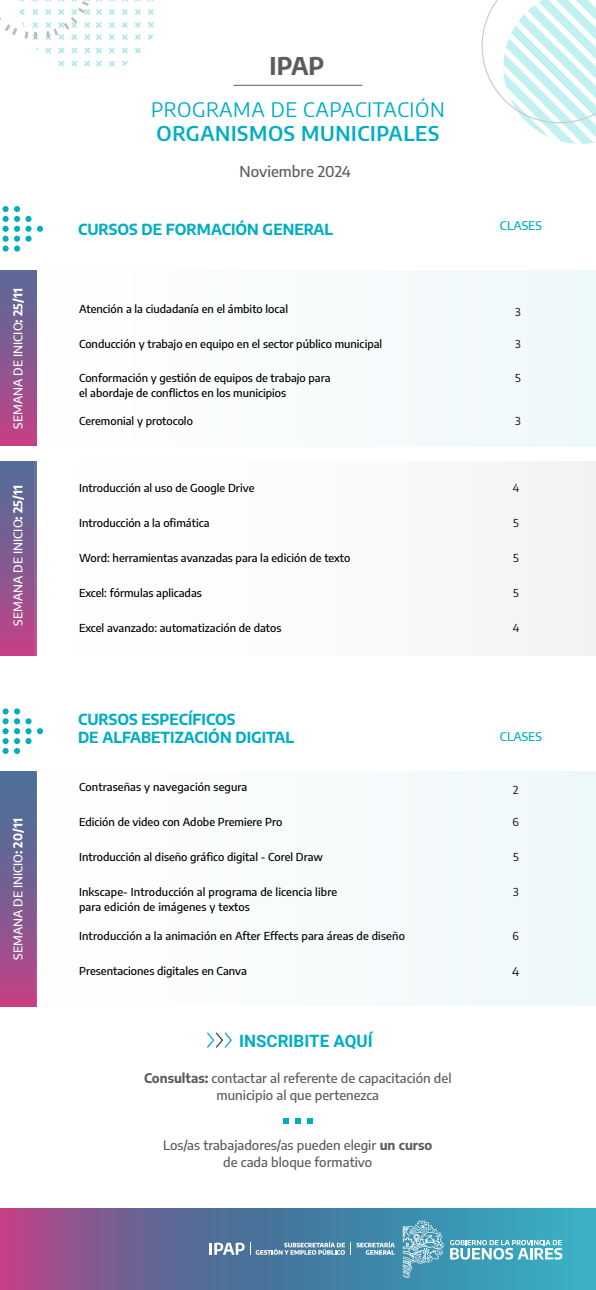
<style>
.page{position:relative;width:596px;height:1290px;background:#fff}
.page>*{position:absolute;margin:0;border:0;box-sizing:border-box;transform-origin:0 0}
.t1{font:700 24px "Encode Sans";color:#5c5b5f}
.t2{font:20px "Encode Sans";letter-spacing:.03em;color:#00aec3}
.t3{font:600 20px "Encode Sans";letter-spacing:.03em;color:#00aec3}
.t4{font:700 17px "Roboto";color:#00aec3}
.t5{font:700 15px/18px "Encode Sans";color:#00aec3}
.t6{font:500 15px "Encode Sans";color:#5c5b5f}
.t7{font:500 13px/17px "Encode Sans";color:#5c5b5f;text-align:center}
.t8{font:500 12px "Encode Sans";color:#fff}
.t9{font:500 12px "Encode Sans";color:#00aec3}
.t10{font:12px "Encode Sans";color:#000}
.t11{font:500 11px/15px "Encode Sans";color:#000}
.t12{font:11px "Encode Sans";color:#000}
.s1{font-weight:700}
</style>
<div class="page">
<div style="left:0;top:771px;width:36px;height:235px;background:linear-gradient(to bottom,#3e759b,#bc4488)"></div>
<div style="left:0;top:270px;width:36px;height:176px;background:linear-gradient(to bottom,#546c97,#c24287)"></div>
<div style="left:0;top:461px;width:36px;height:195px;background:linear-gradient(to bottom,#4c7099,#c14387)"></div>
<div style="left:35px;top:462px;width:560px;height:194px;background:#fbfbfb"></div>
<div style="left:36px;top:771px;width:559px;height:235px;background:#f7fbfc"></div>
<div style="left:37px;top:270px;width:558px;height:176px;background:#f7fbfc"></div>
<svg style="left:481px;top:0;width:114px;height:144px"></svg>
<div style="left:25px;top:718px;width:7px;height:6px;background:#00aec3;border-radius:50%"></div>
<div style="left:25px;top:728px;width:7px;height:6px;background:#00aec3;border-radius:50%"></div>
<svg style="left:37px;top:728px;width:6px;height:6px"></svg>
<div style="left:25px;top:738px;width:7px;height:6px;background:#00aec3;border-radius:50%"></div>
<svg style="left:3px;top:708px;width:17px;height:46px"></svg>
<div style="left:25px;top:216px;width:7px;height:6px;background:#00aec3;border-radius:50%"></div>
<div style="left:25px;top:226px;width:7px;height:6px;background:#00aec3;border-radius:50%"></div>
<svg style="left:37px;top:226px;width:6px;height:6px"></svg>
<svg style="left:3px;top:206px;width:17px;height:36px"></svg>
<div style="left:25px;top:236px;width:7px;height:6px;background:#00aec3;border-radius:50%"></div>
<div style="left:3px;top:245px;width:6px;height:7px;background:#00aec3;border-radius:50%"></div>
<div style="left:14px;top:245px;width:6px;height:7px;background:#00aec3;border-radius:50%"></div>
<svg style="left:45px;top:47px;width:6px;height:7px"></svg>
<svg style="left:58px;top:47px;width:6px;height:7px"></svg>
<svg style="left:71px;top:47px;width:6px;height:7px"></svg>
<svg style="left:84px;top:47px;width:6px;height:7px"></svg>
<svg style="left:58px;top:61px;width:6px;height:6px"></svg>
<svg style="left:71px;top:61px;width:6px;height:6px"></svg>
<svg style="left:84px;top:60px;width:6px;height:7px"></svg>
<svg style="left:96px;top:47px;width:6px;height:7px"></svg>
<svg style="left:109px;top:47px;width:6px;height:7px"></svg>
<svg style="left:122px;top:47px;width:6px;height:7px"></svg>
<svg style="left:135px;top:47px;width:6px;height:7px"></svg>
<svg style="left:96px;top:60px;width:6px;height:7px"></svg>
<svg style="left:109px;top:60px;width:6px;height:7px"></svg>
<svg style="left:122px;top:60px;width:6px;height:6px"></svg>
<svg style="left:96px;top:9px;width:6px;height:6px"></svg>
<svg style="left:109px;top:9px;width:6px;height:6px"></svg>
<svg style="left:122px;top:9px;width:6px;height:6px"></svg>
<svg style="left:135px;top:9px;width:6px;height:6px"></svg>
<svg style="left:148px;top:9px;width:6px;height:6px"></svg>
<svg style="left:96px;top:22px;width:6px;height:6px"></svg>
<svg style="left:109px;top:22px;width:6px;height:6px"></svg>
<svg style="left:122px;top:22px;width:6px;height:6px"></svg>
<svg style="left:135px;top:22px;width:6px;height:6px"></svg>
<svg style="left:148px;top:22px;width:6px;height:6px"></svg>
<svg style="left:96px;top:34px;width:6px;height:6px"></svg>
<svg style="left:109px;top:34px;width:6px;height:6px"></svg>
<svg style="left:122px;top:34px;width:6px;height:6px"></svg>
<svg style="left:135px;top:34px;width:6px;height:6px"></svg>
<svg style="left:148px;top:34px;width:6px;height:6px"></svg>
<svg style="left:45px;top:0;width:45px;height:40px"></svg>
<svg style="left:0;top:9px;width:38px;height:31px"></svg>
<hr style="left:233px;top:85px;width:129px;height:1px;background:#5c5b5f">
<svg style="left:0;top:1209px;width:595px;height:81px;background:#60729d"></svg>
<svg style="left:402px;top:1220px;width:160px;height:58px;background:#5badc2"></svg>
<svg style="left:209px;top:1242px;width:35px;height:13px"></svg>
<svg style="left:250px;top:1241px;width:144px;height:14px;background:#79a2bc"></svg>
<svg style="left:207px;top:1032px;width:25px;height:16px"></svg>
<svg style="left:283px;top:1118px;width:5px;height:5px"></svg>
<svg style="left:295px;top:1118px;width:5px;height:5px"></svg>
<svg style="left:307px;top:1118px;width:5px;height:5px"></svg>
<p class="t8" style="left:9px;top:428px;width:142px;rotate:-90deg">SEMANA DE INICIO<span class="s1">: 25/11</span></p>
<p class="t8" style="left:9px;top:625px;width:142px;rotate:-90deg">SEMANA DE INICIO<span class="s1">: 25/11</span></p>
<p class="t8" style="left:9px;top:960px;width:143px;rotate:-90deg">SEMANA DE INICIO<span class="s1">: 20/11</span></p>
<h1 class="t1" style="left:269px;top:48px;width:56px">IPAP</h1>
<h2 class="t2" style="left:151px;top:96px;width:295px">PROGRAMA DE CAPACITACIÓN</h2>
<h2 class="t3" style="left:156px;top:119px;width:284px">ORGANISMOS MUNICIPALES</h2>
<h3 class="t6" style="left:239px;top:160px;width:113px">Noviembre 2024</h3>
<h3 class="t5" style="left:78px;top:220px;width:256px">CURSOS DE FORMACIÓN GENERAL</h3>
<p class="t9" style="left:499px;top:217px;width:43px">CLASES</p>
<p class="t11" style="left:79px;top:301px;width:210px">Atención a la ciudadanía en el ámbito local</p>
<p class="t12" style="left:514px;top:304px;width:7px">3</p>
<p class="t11" style="left:79px;top:335px;width:304px">Conducción y trabajo en equipo en el sector público municipal</p>
<p class="t12" style="left:514px;top:336px;width:7px">3</p>
<p class="t11" style="left:79px;top:369px;width:253px">Conformación y gestión de equipos de trabajo para el abordaje de conflictos en los municipios</p>
<p class="t12" style="left:514px;top:370px;width:7px">5</p>
<p class="t11" style="left:79px;top:413px;width:115px">Ceremonial y protocolo</p>
<p class="t12" style="left:514px;top:413px;width:7px">3</p>
<p class="t11" style="left:79px;top:479px;width:177px">Introducción al uso de Google Drive</p>
<p class="t12" style="left:512px;top:480px;width:8px">4</p>
<p class="t11" style="left:79px;top:515px;width:132px">Introducción a la ofimática</p>
<p class="t12" style="left:513px;top:515px;width:7px">5</p>
<p class="t11" style="left:79px;top:550px;width:272px">Word: herramientas avanzadas para la edición de texto</p>
<p class="t12" style="left:513px;top:550px;width:7px">5</p>
<p class="t11" style="left:79px;top:585px;width:124px">Excel: fórmulas aplicadas</p>
<p class="t12" style="left:513px;top:585px;width:7px">5</p>
<p class="t11" style="left:79px;top:620px;width:204px">Excel avanzado: automatización de datos</p>
<p class="t12" style="left:512px;top:620px;width:8px">4</p>
<h3 class="t5" style="left:78px;top:709px;width:217px">CURSOS ESPECÍFICOS<br>DE ALFABETIZACIÓN DIGITAL</h3>
<p class="t9" style="left:499px;top:728px;width:43px">CLASES</p>
<p class="t11" style="left:79px;top:779px;width:170px">Contraseñas y navegación segura</p>
<p class="t12" style="left:512px;top:782px;width:7px">2</p>
<p class="t11" style="left:79px;top:814px;width:205px">Edición de video con Adobe Premiere Pro</p>
<p class="t12" style="left:512px;top:814px;width:8px">6</p>
<p class="t11" style="left:79px;top:849px;width:245px">Introducción al diseño gráfico digital - Corel Draw</p>
<p class="t12" style="left:512px;top:849px;width:7px">5</p>
<p class="t11" style="left:79px;top:884px;width:259px">Inkscape- Introducción al programa de licencia libre para edición de imágenes y textos</p>
<p class="t12" style="left:512px;top:884px;width:7px">3</p>
<p class="t11" style="left:79px;top:927px;width:327px">Introducción a la animación en After Effects para áreas de diseño</p>
<p class="t12" style="left:512px;top:928px;width:8px">6</p>
<p class="t11" style="left:79px;top:962px;width:169px">Presentaciones digitales en Canva</p>
<p class="t10" style="left:512px;top:963px;width:9px">4</p>
<h3 class="t4" style="left:239px;top:1028px;width:135px">INSCRIBITE AQUÍ</h3>
<p class="t7" style="left:144px;top:1068px;width:309px"><span class="s1">Consultas:</span> contactar al referente de capacitación del municipio al que pertenezca</p>
<p class="t7" style="left:163px;top:1136px;width:270px">Los/as trabajadores/as pueden elegir <span class="s1">un curso </span>de cada bloque formativo</p>
</div>
